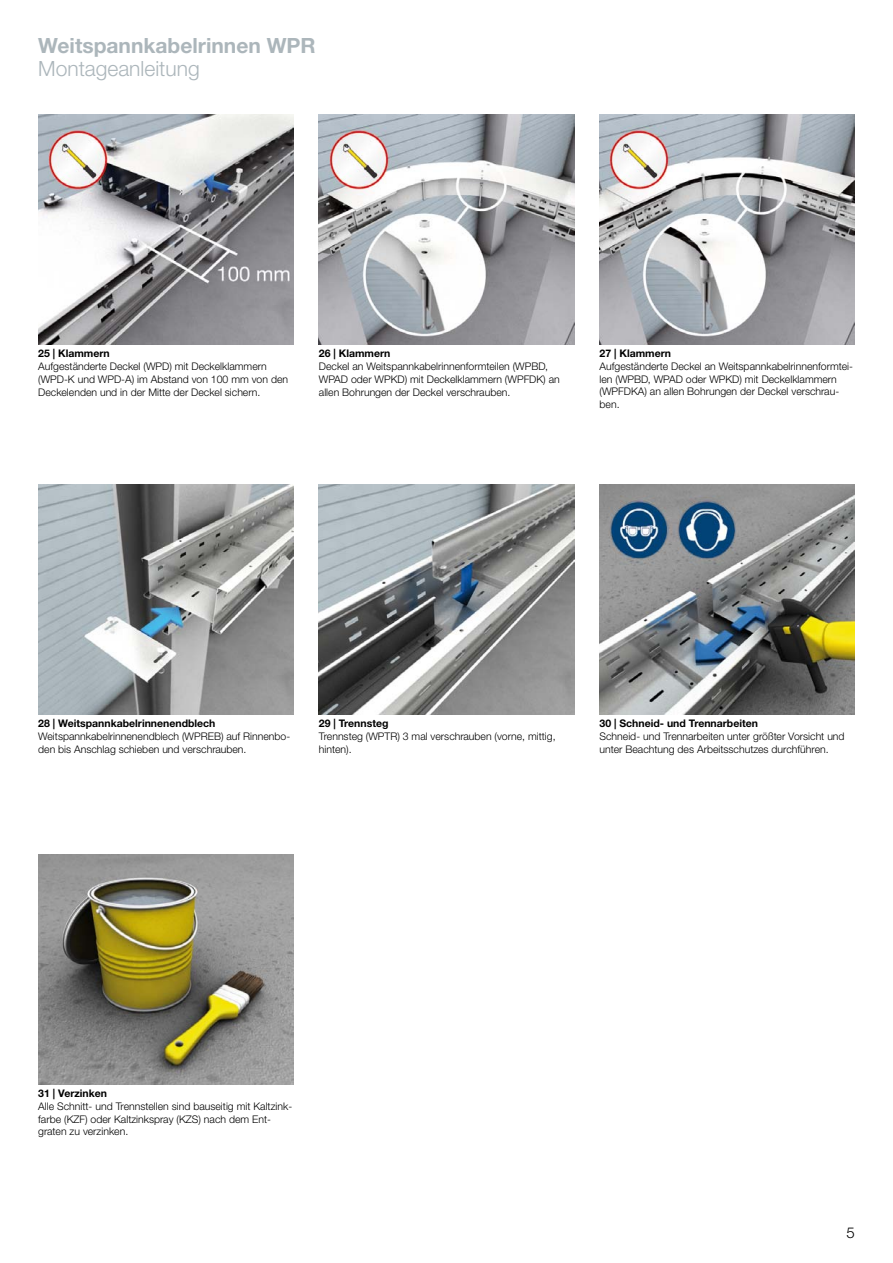
<style>
.page{position:relative;width:893px;height:1263px;background:#fff}
.page>*{position:absolute;margin:0;border:0;box-sizing:border-box;transform-origin:0 0}
.t1{font:700 21px "Helvetica Neue LTW1 G";color:#acb6bb}
.t2{font:300 21px "Helvetica Neue LTW1 G";color:#acb6bb}
.t3{font:300 15px "Helvetica Neue LTW1 G";color:#000}
.t4{font:300 10.5px/12.8px "Helvetica Neue LTW1 G";color:#000}
.t5{font:700 10.5px "Helvetica Neue LTW1 G";color:#000}
</style>
<div class="page">
<img style="left:38px;top:855px;width:255px;height:229px">
<img style="left:600px;top:485px;width:255px;height:229px">
<img style="left:319px;top:485px;width:255px;height:229px">
<img style="left:38px;top:485px;width:255px;height:229px">
<img style="left:600px;top:115px;width:255px;height:229px">
<img style="left:319px;top:115px;width:255px;height:229px">
<img style="left:38px;top:115px;width:255px;height:229px">
<h1 class="t1" style="left:38px;top:33px;width:279px">Weitspannkabelrinnen WPR</h1>
<h1 class="t2" style="left:38px;top:55px;width:163px">Montageanleitung</h1>
<p class="t5" style="left:38px;top:347px;width:73px">25 | Klammern</p>
<p class="t4" style="left:38px;top:360px;width:251px">Aufgeständerte Deckel (WPD) mit Deckelklammern (WPD-K und WPD-A) im Abstand von 100 mm von den<br>Deckelenden und in der Mitte der Deckel sichern.</p>
<p class="t5" style="left:319px;top:347px;width:73px">26 | Klammern</p>
<p class="t4" style="left:319px;top:360px;width:242px">Deckel an Weitspannkabelrinnenformteilen (WPBD,<br>WPAD oder WPKD) mit Deckelklammern (WPFDK) an allen Bohrungen der Deckel verschrauben.</p>
<p class="t5" style="left:600px;top:347px;width:73px">27 | Klammern</p>
<p class="t4" style="left:600px;top:360px;width:255px">Aufgeständerte Deckel an Weitspannkabelrinnenformtei&shy;len (WPBD, WPAD oder WPKD) mit Deckelklammern (WPFDKA) an allen Bohrungen der Deckel verschrau&shy;ben.</p>
<p class="t5" style="left:38px;top:717px;width:179px">28 | Weitspannkabelrinnenendblech</p>
<p class="t4" style="left:38px;top:730px;width:253px">Weitspannkabelrinnenendblech (WPREB) auf Rinnenbo&shy;den bis Anschlag schieben und verschrauben.</p>
<p class="t5" style="left:319px;top:717px;width:71px">29 | Trennsteg</p>
<p class="t4" style="left:319px;top:730px;width:238px">Trennsteg (WPTR) 3 mal verschrauben (vorne, mittig, hinten).</p>
<p class="t5" style="left:600px;top:717px;width:160px">30 | Schneid- und Trennarbeiten</p>
<p class="t4" style="left:600px;top:730px;width:247px">Schneid- und Trennarbeiten unter größter Vorsicht und unter Beachtung des Arbeitsschutzes durchführen.</p>
<p class="t5" style="left:38px;top:1087px;width:70px">31 | Verzinken</p>
<p class="t4" style="left:38px;top:1100px;width:256px">Alle Schnitt- und Trennstellen sind bauseitig mit Kaltzink&shy;farbe (KZF) oder Kaltzinkspray (KZS) nach dem Ent&shy;graten zu verzinken.</p>
<h2 class="t3" style="left:846px;top:1223px;width:10px">5</h2>
</div>
